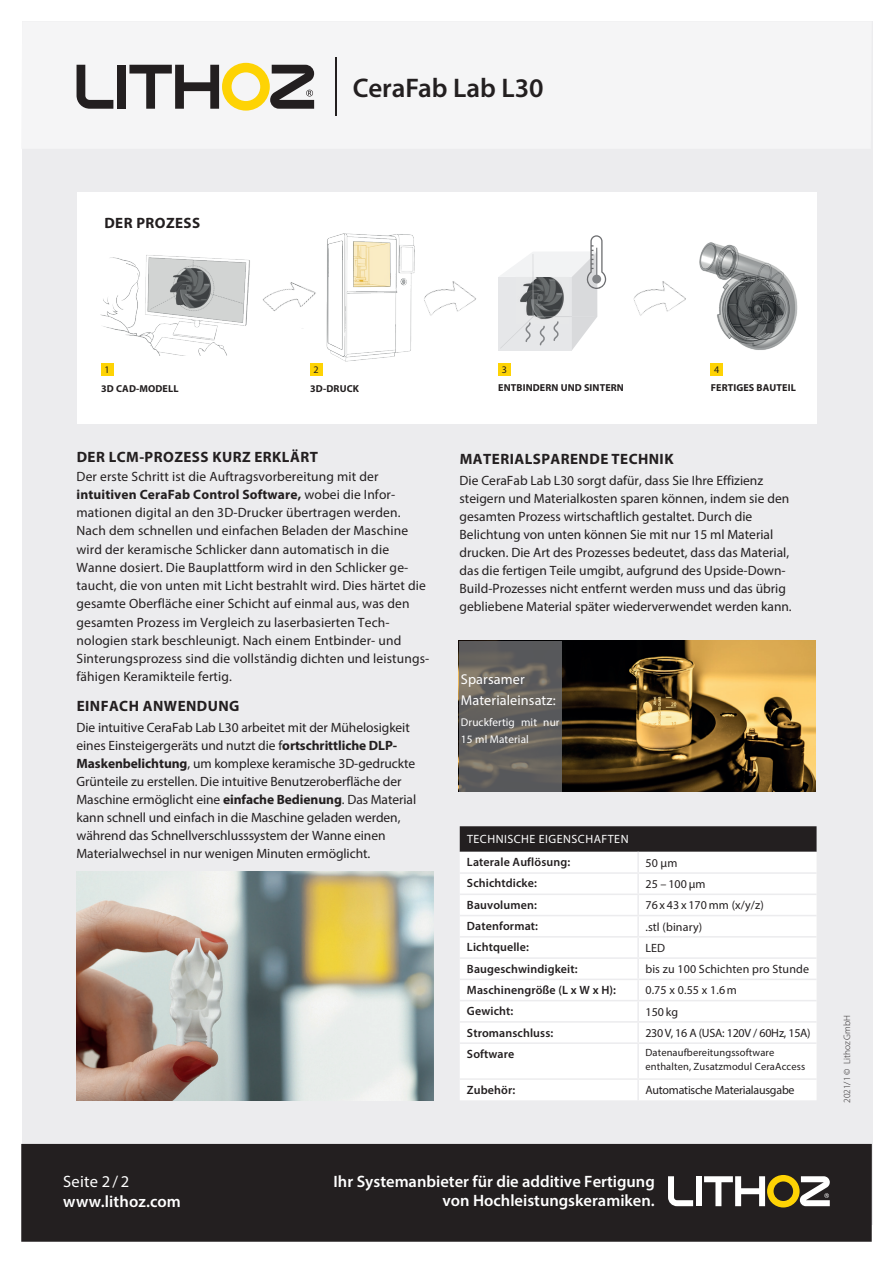
<style>
.page{position:relative;width:893px;height:1263px;background:#fff}
.page>*{position:absolute;margin:0;border:0;box-sizing:border-box;transform-origin:0 0}
.t1{font:600 27px "Myriad Pro";color:#231f20}
.t2{font:600 16.5px/19.5px "Myriad Pro";color:#fff;text-align:right}
.t3{font:16.5px "Myriad Pro";letter-spacing:.01em;color:#fff}
.t4{font:700 15px "Myriad Pro";letter-spacing:.03em;color:#231f20}
.t5{font:14.25px/20.9px "Myriad Pro";letter-spacing:.005em;color:#fff}
.t6{font:13.5px/18px "Myriad Pro";color:#231f20}
.t7{font:600 12px "Myriad Pro";letter-spacing:.01em;color:#231f20}
.t8{font:12px "Myriad Pro";letter-spacing:.01em;color:#231f20}
.t9{font:12px "Myriad Pro";letter-spacing:-.02em;color:#231f20}
.t10{font:12px "Myriad Pro";letter-spacing:.04em;color:#fff}
.t11{font:11.25px/16.8px "Myriad Pro";letter-spacing:.01em;color:#fff}
.t12{font:10.5px/13.2px "Myriad Pro";letter-spacing:.01em;color:#231f20}
.t13{font:700 10.05px "Myriad Pro";letter-spacing:.01em;color:#231f20}
.t14{font:10.05px "Myriad Pro";color:#231f20}
.t15{font:300 9.3px "Myriad Pro";color:#231f20}
.s1{font-weight:700}
</style>
<div class="page">
<div style="left:23px;top:21px;width:850px;height:1204px;background:#ececee"></div>
<div style="left:21px;top:1144px;width:851px;height:98px;background:#231f20"></div>
<svg style="left:77px;top:65px;width:36px;height:44px"></svg>
<div style="left:117px;top:65px;width:9px;height:44px;background:#231f20"></div>
<svg style="left:129px;top:63px;width:185px;height:48px"></svg>
<hr style="left:335px;top:57px;width:2px;height:59px;background:#231f20">
<svg style="left:668px;top:1176px;width:25px;height:30px"></svg>
<div style="left:696px;top:1176px;width:6px;height:30px;background:#fff"></div>
<svg style="left:704px;top:1175px;width:126px;height:32px"></svg>
<img style="left:458px;top:641px;width:357px;height:150px">
<img style="left:77px;top:872px;width:356px;height:228px">
<svg style="left:460px;top:641px;width:102px;height:150px;background:#63615d"></svg>
<div style="left:77px;top:192px;width:739px;height:232px;background:#fff"></div>
<svg style="left:460px;top:826px;width:357px;height:26px;background:#282425"></svg>
<div style="left:460px;top:852px;width:357px;height:248px;background:#fff"></div>
<hr style="left:637px;top:852px;width:2px;height:20px;background:#ececee">
<hr style="left:460px;top:872px;width:178px;height:2px;background:#ececee">
<svg style="left:637px;top:874px;width:2px;height:19px"></svg>
<hr style="left:638px;top:872px;width:179px;height:2px;background:#ececee">
<hr style="left:460px;top:893px;width:178px;height:2px;background:#ececee">
<hr style="left:637px;top:895px;width:2px;height:20px;background:#ececee">
<hr style="left:638px;top:893px;width:179px;height:2px;background:#ececee">
<hr style="left:460px;top:915px;width:178px;height:1px;background:#ececee">
<hr style="left:460px;top:936px;width:178px;height:1px;background:#ececee">
<hr style="left:460px;top:957px;width:178px;height:2px;background:#ececee">
<hr style="left:460px;top:979px;width:178px;height:1px;background:#ececee">
<hr style="left:460px;top:1000px;width:178px;height:1px;background:#ececee">
<hr style="left:460px;top:1021px;width:178px;height:2px;background:#ececee">
<hr style="left:460px;top:1042px;width:178px;height:2px;background:#ececee">
<hr style="left:637px;top:916px;width:2px;height:20px;background:#ececee">
<hr style="left:637px;top:937px;width:2px;height:20px;background:#ececee">
<hr style="left:637px;top:959px;width:2px;height:20px;background:#ececee">
<hr style="left:637px;top:980px;width:2px;height:20px;background:#ececee">
<hr style="left:637px;top:1001px;width:2px;height:20px;background:#ececee">
<svg style="left:637px;top:1023px;width:2px;height:19px"></svg>
<hr style="left:637px;top:1044px;width:2px;height:34px;background:#ececee">
<hr style="left:638px;top:915px;width:179px;height:1px;background:#ececee">
<hr style="left:638px;top:936px;width:179px;height:1px;background:#ececee">
<hr style="left:638px;top:957px;width:179px;height:2px;background:#ececee">
<hr style="left:638px;top:979px;width:179px;height:1px;background:#ececee">
<hr style="left:638px;top:1000px;width:179px;height:1px;background:#ececee">
<hr style="left:638px;top:1021px;width:179px;height:2px;background:#ececee">
<hr style="left:638px;top:1042px;width:179px;height:2px;background:#ececee">
<hr style="left:460px;top:1078px;width:178px;height:2px;background:#ececee">
<hr style="left:637px;top:1080px;width:2px;height:20px;background:#ececee">
<hr style="left:638px;top:1078px;width:179px;height:2px;background:#ececee">
<img style="left:281px;top:282px;width:35px;height:47px">
<img style="left:424px;top:281px;width:52px;height:35px">
<img style="left:633px;top:281px;width:53px;height:35px">
<img style="left:100px;top:255px;width:181px;height:101px">
<div style="left:101px;top:364px;width:13px;height:12px;background:#fed304"></div>
<svg style="left:498px;top:235px;width:108px;height:115px"></svg>
<div style="left:498px;top:364px;width:13px;height:12px;background:#fed304"></div>
<img style="left:699px;top:242px;width:99px;height:125px">
<div style="left:711px;top:364px;width:12px;height:12px;background:#fed304"></div>
<div style="left:310px;top:364px;width:13px;height:12px;background:#fed304"></div>
<img style="left:316px;top:233px;width:99px;height:131px">
<p class="t4" style="left:104px;top:213px;width:97px">DER PROZESS</p>
<h1 class="t1" style="left:353px;top:71px;width:192px">CeraFab Lab L30</h1>
<p class="t14" style="left:105px;top:364px;width:7px">1</p>
<p class="t14" style="left:314px;top:364px;width:7px">2</p>
<p class="t14" style="left:502px;top:364px;width:7px">3</p>
<p class="t14" style="left:714px;top:364px;width:7px">4</p>
<p class="t13" style="left:101px;top:382px;width:79px">3D CAD-MODELL</p>
<p class="t13" style="left:310px;top:382px;width:50px">3D-DRUCK</p>
<p class="t13" style="left:498px;top:381px;width:127px">ENTBINDERN UND SINTERN</p>
<p class="t13" style="left:711px;top:381px;width:87px">FERTIGES BAUTEIL</p>
<p class="t4" style="left:77px;top:447px;width:243px">DER LCM-PROZESS KURZ ERKLÄRT</p>
<p class="t6" style="left:77px;top:467px;width:354px">Der erste Schritt ist die Auftragsvorbereitung mit der <span class="s1">intuitiven CeraFab Control Software,</span> wobei die Infor&shy;mationen digital an den 3D-Drucker übertragen werden.<br>Nach dem schnellen und einfachen Beladen der Maschine wird der keramische Schlicker dann automatisch in die Wanne dosiert. Die Bauplattform wird in den Schlicker ge&shy;taucht, die von unten mit Licht bestrahlt wird. Dies härtet die gesamte Oberfläche einer Schicht auf einmal aus, was den gesamten Prozess im Vergleich zu laserbasierten Tech&shy;nologien stark beschleunigt. Nach einem Entbinder- und Sinterungsprozess sind die vollständig dichten und leistungs&shy;fähigen Keramikteile fertig.</p>
<p class="t4" style="left:77px;top:696px;width:164px">EINFACH ANWENDUNG</p>
<p class="t6" style="left:77px;top:719px;width:341px">Die intuitive CeraFab Lab L30 arbeitet mit der Mühelosigkeit eines Einsteigergeräts und nutzt die f<span class="s1">ortschrittliche DLP-Maskenbelichtung</span>, um komplexe keramische 3D-gedruckte Grünteile zu erstellen. Die intuitive Benutzeroberfläche der Maschine ermöglicht eine <span class="s1">einfache Bedienung</span>. Das Material kann schnell und einfach in die Maschine geladen werden, während das Schnellverschlusssystem der Wanne einen Materialwechsel in nur wenigen Minuten ermöglicht.</p>
<p class="t4" style="left:460px;top:449px;width:215px">MATERIALSPARENDE TECHNIK</p>
<p class="t6" style="left:460px;top:472px;width:334px">Die CeraFab Lab L30 sorgt dafür, dass Sie Ihre Effizienz steigern und Materialkosten sparen können, indem sie den gesamten Prozess wirtschaftlich gestaltet. Durch die Belichtung von unten können Sie mit nur 15 ml Material drucken. Die Art des Prozesses bedeutet, dass das Material, das die fertigen Teile umgibt, aufgrund des Upside-Down-Build-Prozesses nicht entfernt werden muss und das übrig gebliebene Material später wiederverwendet werden kann.</p>
<p class="t5" style="left:461px;top:669px;width:96px">Sparsamer<br>Materialeinsatz:</p>
<p class="t11" style="left:461px;top:714px;width:100px">Druckfertig mit nur<br>15 ml Material</p>
<p class="t10" style="left:467px;top:832px;width:163px">TECHNISCHE EIGENSCHAFTEN</p>
<p class="t7" style="left:467px;top:854px;width:105px">Laterale Auflösung:</p>
<p class="t8" style="left:645px;top:855px;width:33px">50 µm</p>
<p class="t7" style="left:467px;top:876px;width:72px">Schichtdicke:</p>
<p class="t8" style="left:645px;top:876px;width:62px">25 – 100 µm</p>
<p class="t7" style="left:467px;top:897px;width:71px">Bauvolumen:</p>
<p class="t8" style="left:645px;top:898px;width:120px">76 x 43 x 170 mm (x/y/z)</p>
<p class="t7" style="left:467px;top:918px;width:73px">Datenformat:</p>
<p class="t8" style="left:645px;top:919px;width:58px">.stl (binary)</p>
<p class="t7" style="left:467px;top:939px;width:63px">Lichtquelle:</p>
<p class="t8" style="left:645px;top:940px;width:21px">LED</p>
<p class="t7" style="left:467px;top:961px;width:112px">Baugeschwindigkeit:</p>
<p class="t8" style="left:645px;top:962px;width:165px">bis zu 100 Schichten pro Stunde</p>
<p class="t7" style="left:467px;top:982px;width:151px">Maschinengröße (L x W x H):</p>
<p class="t8" style="left:645px;top:983px;width:93px">0.75 x 0.55 x 1.6m</p>
<p class="t7" style="left:467px;top:1003px;width:48px">Gewicht:</p>
<p class="t8" style="left:645px;top:1004px;width:34px">150 kg</p>
<p class="t7" style="left:467px;top:1025px;width:88px">Stromanschluss:</p>
<p class="t9" style="left:645px;top:1025px;width:167px">230 V, 16 A (USA: 120V / 60Hz, 15A)</p>
<p class="t7" style="left:467px;top:1046px;width:49px">Software</p>
<p class="t12" style="left:645px;top:1046px;width:161px">Datenaufbereitungssoftware enthalten, Zusatzmodul CeraAccess</p>
<p class="t7" style="left:467px;top:1082px;width:50px">Zubehör:</p>
<p class="t9" style="left:645px;top:1082px;width:151px">Automatische Materialausgabe</p>
<p class="t3" style="left:63px;top:1171px;width:67px">Seite 2 / 2</p>
<p class="t2" style="left:63px;top:1191px;width:119px">www.lithoz.com</p>
<p class="t2" style="left:334px;top:1171px;width:323px">Ihr Systemanbieter für die additive Fertigung von Hochleistungskeramiken.</p>
<p class="t15" style="left:841px;top:1103px;width:89px;rotate:-90deg">2021/1 © Lithoz GmbH</p>
</div>
